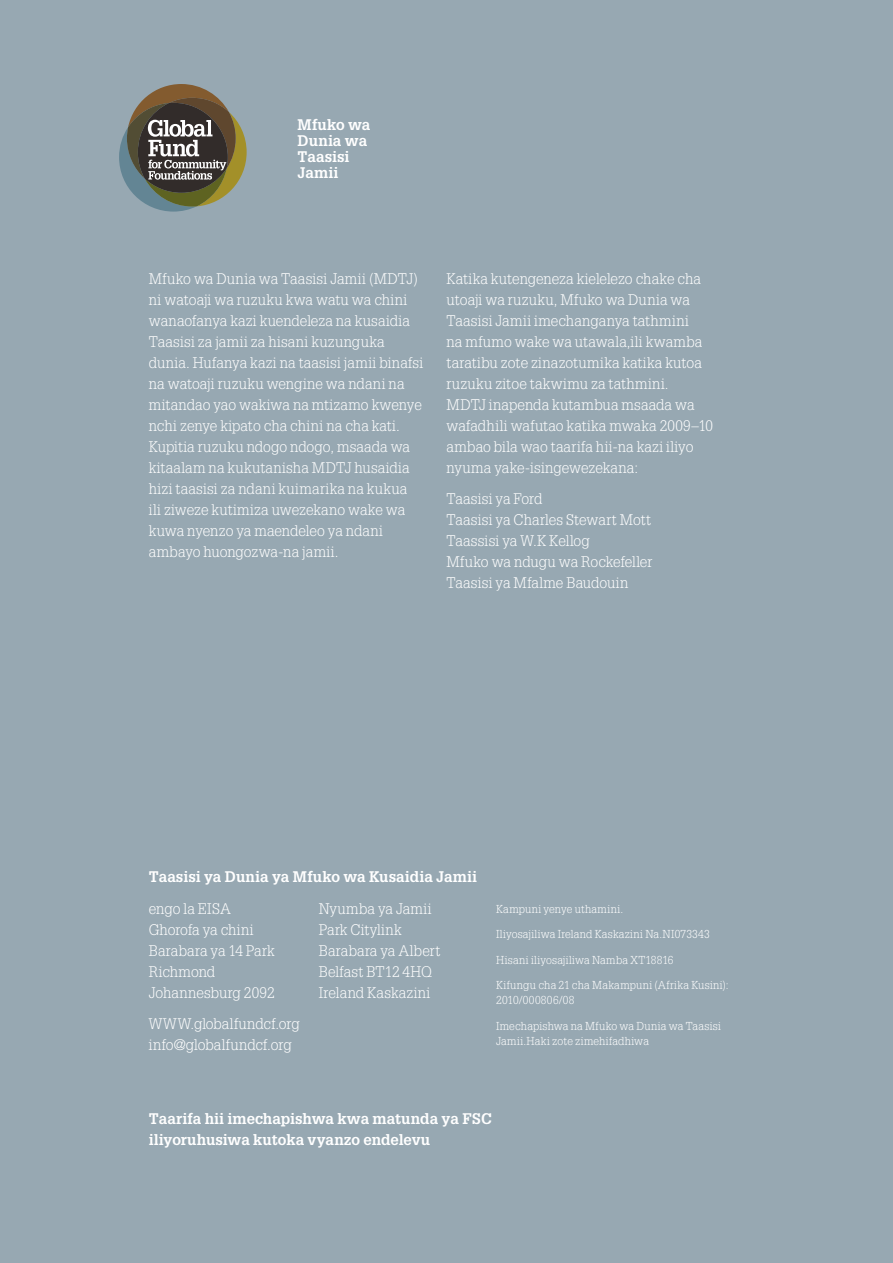
<style>
.page{position:relative;width:893px;height:1263px;background:#97a8b2}
.page>*{position:absolute;margin:0;border:0;box-sizing:border-box;transform-origin:0 0}
.TEXT{font:300 15px/21px "Glypha LT Std";letter-spacing:.01em;color:#fff}
.TEXT-2{font:700 15px/21px "Glypha LT Std";color:#fff}
.COV_TRANS_LOGO{font:700 15px/16.2px "Glypha LT Std";color:#fff}
.TEXT-3{font:300 11.25px/15px "Glypha LT Std";letter-spacing:.025em;color:#fff}
</style>
<div class="page">
<svg style="left:119px;top:84px;width:128px;height:128px"></svg>
<p class="COV_TRANS_LOGO" style="left:298px;top:116px;width:74px">Mfuko wa<br>Dunia wa<br>Taasisi<br>Jamii</p>
<p class="TEXT" style="left:149px;top:268px;width:276px">Mfuko wa Dunia wa Taasisi Jamii (MDTJ) ni watoaji wa ruzuku kwa watu wa chini wanaofanya kazi kuendeleza na kusaidia Taasisi za jamii za hisani kuzunguka dunia. Hufanya kazi na taasisi jamii binafsi na watoaji ruzuku wengine wa ndani na mitandao yao wakiwa na mtizamo kwenye nchi zenye kipato cha chini na cha kati.<br>Kupitia ruzuku ndogo ndogo, msaada wa kitaalam na kukutanisha MDTJ husaidia hizi taasisi za ndani kuimarika na kukua ili ziweze kutimiza uwezekano wake wa kuwa nyenzo ya maendeleo ya ndani ambayo huongozwa‑na jamii.</p>
<p class="TEXT" style="left:446px;top:268px;width:257px">Katika kutengeneza kielelezo chake cha utoaji wa ruzuku, Mfuko wa Dunia wa Taasisi Jamii imechanganya tathmini na mfumo wake wa utawala,ili kwamba taratibu zote zinazotumika katika kutoa ruzuku zitoe takwimu za tathmini.</p>
<p class="TEXT" style="left:446px;top:394px;width:268px">MDTJ inapenda kutambua msaada wa wafadhili wafutao katika mwaka 2009–10 ambao bila wao taarifa hii‑na kazi iliyo nyuma yake‑isingewezekana:</p>
<p class="TEXT" style="left:446px;top:488px;width:97px">Taasisi ya Ford</p>
<p class="TEXT" style="left:446px;top:509px;width:206px">Taasisi ya Charles Stewart Mott</p>
<p class="TEXT" style="left:446px;top:530px;width:145px">Taassisi ya W.K Kellog</p>
<p class="TEXT" style="left:446px;top:551px;width:207px">Mfuko wa ndugu wa Rockefeller</p>
<p class="TEXT" style="left:446px;top:572px;width:183px">Taasisi ya Mfalme Baudouin</p>
<p class="TEXT-2" style="left:149px;top:866px;width:330px">Taasisi ya Dunia ya Mfuko wa Kusaidia Jamii</p>
<p class="TEXT" style="left:149px;top:898px;width:127px">engo la EISA<br>Ghorofa ya chini<br>Barabara ya 14 Park<br>Richmond<br>Johannesburg 2092</p>
<p class="TEXT" style="left:149px;top:1013px;width:152px">WWW.globalfundcf.org info@globalfundcf.org</p>
<p class="TEXT" style="left:319px;top:898px;width:123px">Nyumba ya Jamii<br>Park Citylink<br>Barabara ya Albert<br>Belfast BT12 4HQ<br>Ireland Kaskazini</p>
<p class="TEXT-3" style="left:496px;top:901px;width:129px">Kampuni yenye uthamini.</p>
<p class="TEXT-3" style="left:496px;top:927px;width:215px">Iliyosajiliwa Ireland Kaskazini Na.NI073343</p>
<p class="TEXT-3" style="left:496px;top:952px;width:179px">Hisani iliyosajiliwa Namba XT18816</p>
<p class="TEXT-3" style="left:496px;top:978px;width:234px">Kifungu cha 21 cha Makampuni (Afrika Kusini):<br>2010/000806/08</p>
<p class="TEXT-3" style="left:496px;top:1018px;width:226px">Imechapishwa na Mfuko wa Dunia wa Taasisi<br>Jamii.Haki zote zimehifadhiwa</p>
<p class="TEXT-2" style="left:149px;top:1107px;width:344px">Taarifa hii imechapishwa kwa matunda ya FSC iliyoruhusiwa kutoka vyanzo endelevu</p>
</div>
